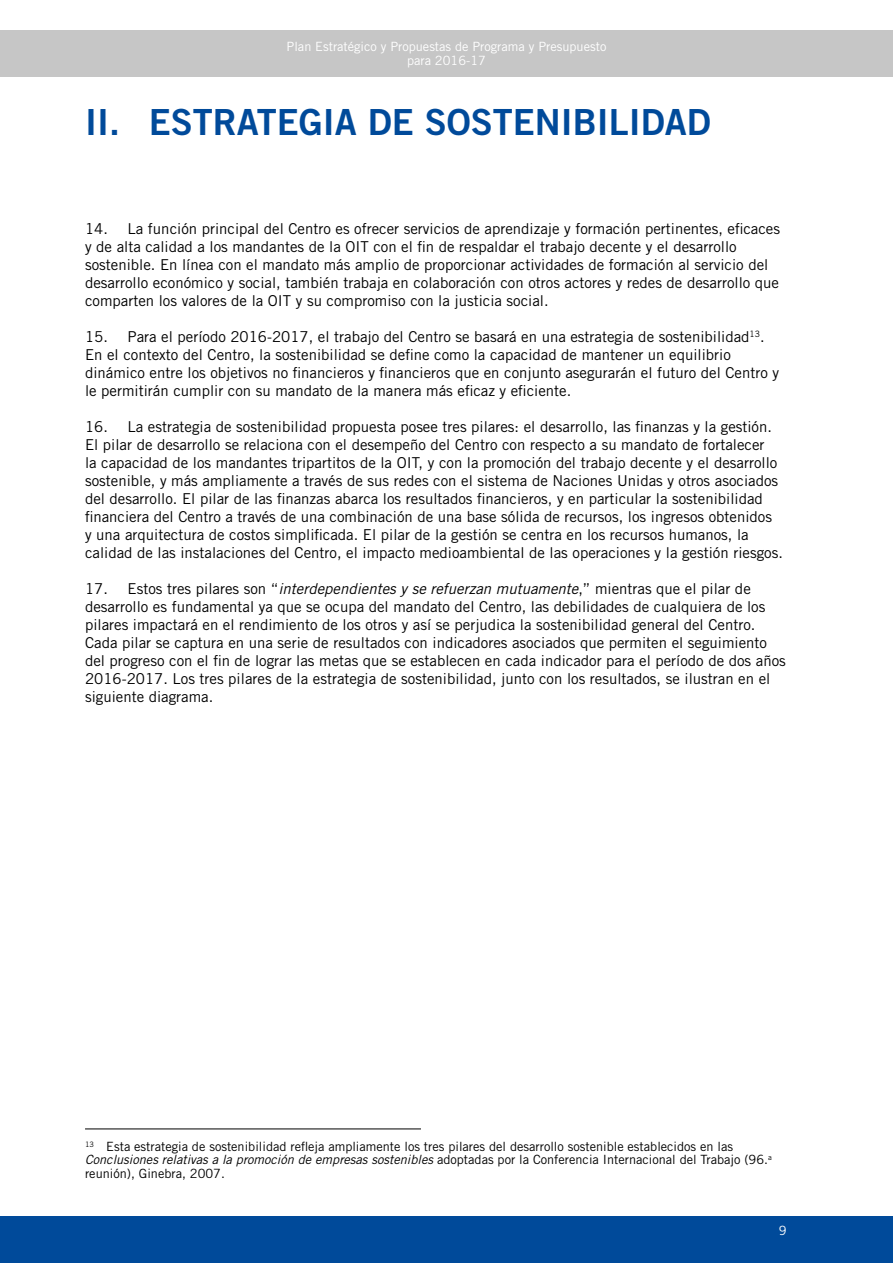
<style>
.page{position:relative;width:893px;height:1263px;background:#fff}
.page>*{position:absolute;margin:0;border:0;box-sizing:border-box;transform-origin:0 0}
.t1{font:36px "Trade Gothic Bold Two";color:#004a9a}
.t2{font:15px/18px "Trade Gothic";color:#000}
.t3{font:12.75px/13.5px "Trade Gothic";color:#000}
.t4{font:12.75px/13.5px "Trade Gothic";color:#fff;text-align:center}
.s1{font-style:italic}
</style>
<div class="page">
<div style="left:0;top:30px;width:893px;height:47px;background:#c6c6c6"></div>
<div style="left:0;top:1216px;width:893px;height:47px;background:#004a9a"></div>
<hr style="left:85px;top:1128px;width:336px;height:1px;background:#000">
<p class="t4" style="left:287px;top:40px;width:321px">Plan Estratégico y Propuestas de Programa y Presupuesto para 2016-17</p>
<h1 class="t1" style="left:85px;top:100px;width:627px">II. ESTRATEGIA DE SOSTENIBILIDAD</h1>
<p class="t2" style="left:85px;top:219px;width:696px">14. La función principal del Centro es ofrecer servicios de aprendizaje y formación pertinentes, eficaces y de alta calidad a los mandantes de la OIT con el fin de respaldar el trabajo decente y el desarrollo sostenible. En línea con el mandato más amplio de proporcionar actividades de formación al servicio del desarrollo económico y social, también trabaja en colaboración con otros actores y redes de desarrollo que comparten los valores de la OIT y su compromiso con la justicia social.</p>
<p class="t2" style="left:85px;top:327px;width:696px">15. Para el período 2016-2017, el trabajo del Centro se basará en una estrategia de sostenibilidad<sup>13</sup>.<br>En el contexto del Centro, la sostenibilidad se define como la capacidad de mantener un equilibrio dinámico entre los objetivos no financieros y financieros que en conjunto asegurarán el futuro del Centro y le permitirán cumplir con su mandato de la manera más eficaz y eficiente.</p>
<p class="t2" style="left:85px;top:417px;width:699px">16. La estrategia de sostenibilidad propuesta posee tres pilares: el desarrollo, las finanzas y la gestión.<br>El pilar de desarrollo se relaciona con el desempeño del Centro con respecto a su mandato de fortalecer<br>la capacidad de los mandantes tripartitos de la OIT, y con la promoción del trabajo decente y el desarrollo sostenible, y más ampliamente a través de sus redes con el sistema de Naciones Unidas y otros asociados del desarrollo. El pilar de las finanzas abarca los resultados financieros, y en particular la sostenibilidad financiera del Centro a través de una combinación de una base sólida de recursos, los ingresos obtenidos<br>y una arquitectura de costos simplificada. El pilar de la gestión se centra en los recursos humanos, la calidad de las instalaciones del Centro, el impacto medioambiental de las operaciones y la gestión riesgos.</p>
<p class="t2" style="left:85px;top:579px;width:702px">17. Estos tres pilares son “<span class="s1">interdependientes y se refuerzan mutuamente</span>,” mientras que el pilar de desarrollo es fundamental ya que se ocupa del mandato del Centro, las debilidades de cualquiera de los pilares impactará en el rendimiento de los otros y así se perjudica la sostenibilidad general del Centro.<br>Cada pilar se captura en una serie de resultados con indicadores asociados que permiten el seguimiento del progreso con el fin de lograr las metas que se establecen en cada indicador para el período de dos años 2016-2017. Los tres pilares de la estrategia de sostenibilidad, junto con los resultados, se ilustran en el siguiente diagrama.</p>
<p class="t3" style="left:85px;top:1139px;width:688px"><sup>13</sup> Esta estrategia de sostenibilidad refleja ampliamente los tres pilares del desarrollo sostenible establecidos en las<br><span class="s1">Conclusiones relativas a la promoción de empresas sostenibles</span> adoptadas por la Conferencia Internacional del Trabajo (96.<sup>a </sup>reunión), Ginebra, 2007.</p>
<p class="t4" style="left:779px;top:1223px;width:9px">9</p>
</div>
